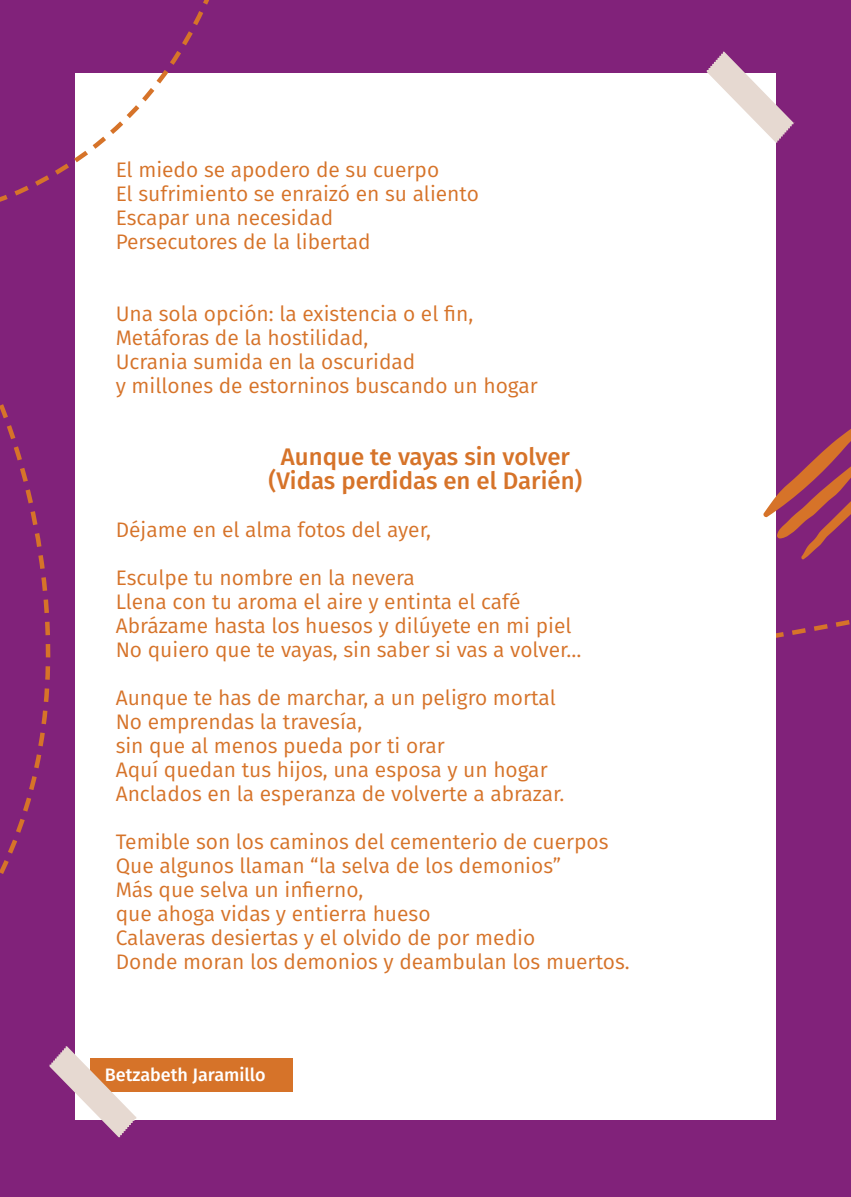
<style>
.page{position:relative;width:851px;height:1197px;background:#fff}
.page>*{position:absolute;margin:0;border:0;box-sizing:border-box;transform-origin:0 0}
.t1{font:500 24px/24px "Fira Sans";color:#d67329;text-align:center}
.t2{font:21px/24px "Fira Sans";color:#d67329}
.t3{font:500 18px "Fira Sans";color:#fff}
</style>
<div class="page">
<div style="left:0;top:0;width:850px;height:1197px;background:#81227a"></div>
<div style="left:75px;top:73px;width:701px;height:1047px;background:#fff"></div>
<svg style="left:0;top:0;width:209px;height:202px"></svg>
<svg style="left:0;top:404px;width:51px;height:470px"></svg>
<div style="left:90px;top:1058px;width:202px;height:34px;background:#d67329"></div>
<svg style="left:50px;top:1046px;width:86px;height:91px"></svg>
<svg style="left:763px;top:429px;width:87px;height:209px"></svg>
<svg style="left:706px;top:52px;width:87px;height:91px"></svg>
<p class="t2" style="left:116px;top:157px;width:365px">El miedo se apodero de su cuerpo<br>El sufrimiento se enraizó en su aliento<br>Escapar una necesidad<br>Persecutores de la libertad</p>
<p class="t2" style="left:116px;top:301px;width:423px">Una sola opción: la existencia o el fin, Metáforas de la hostilidad,<br>Ucrania sumida en la oscuridad<br>y millones de estorninos buscando un hogar</p>
<p class="t1" style="left:268px;top:444px;width:315px">Aunque te vayas sin volver (Vidas perdidas en el Darién)</p>
<p class="t2" style="left:116px;top:517px;width:317px">Déjame en el alma fotos del ayer,</p>
<p class="t2" style="left:116px;top:565px;width:467px">Esculpe tu nombre en la nevera<br>Llena con tu aroma el aire y entinta el café Abrázame hasta los huesos y dilúyete en mi piel No quiero que te vayas, sin saber si vas a volver…</p>
<p class="t2" style="left:116px;top:685px;width:450px">Aunque te has de marchar, a un peligro mortal No emprendas la travesía,<br>sin que al menos pueda por ti orar<br>Aquí quedan tus hijos, una esposa y un hogar Anclados en la esperanza de volverte a abrazar.</p>
<p class="t2" style="left:116px;top:829px;width:515px">Temible son los caminos del cementerio de cuerpos Que algunos llaman “la selva de los demonios”<br>Más que selva un infierno,<br>que ahoga vidas y entierra hueso<br>Calaveras desiertas y el olvido de por medio<br>Donde moran los demonios y deambulan los muertos.</p>
<p class="t3" style="left:105px;top:1061px;width:162px">Betzabeth Jaramillo</p>
</div>
